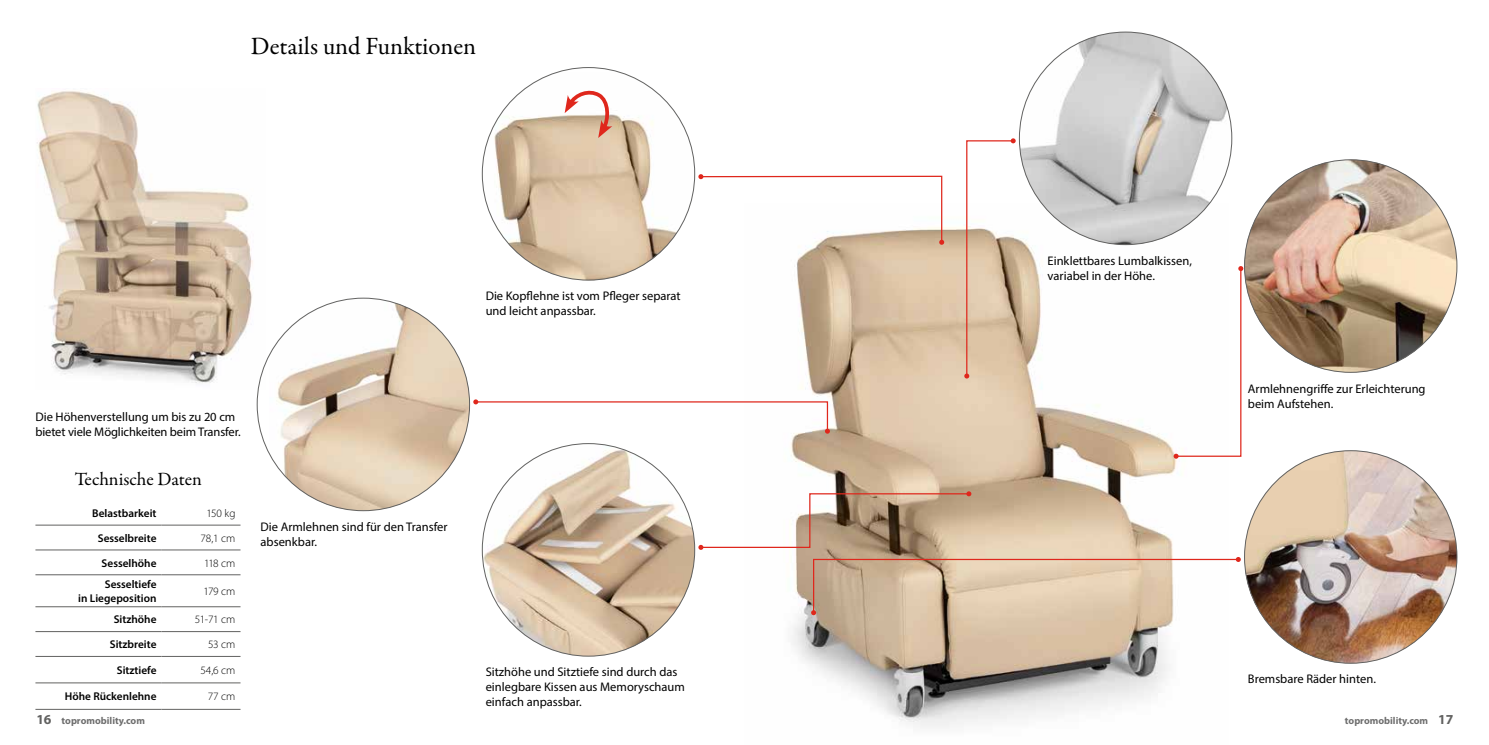
<style>
.page{position:relative;width:1489px;height:745px;background:#fff}
.page>*{position:absolute;margin:0;border:0;box-sizing:border-box;transform-origin:0 0}
.t1{font:25px "Garamond Premr Pro";color:#000}
.t2{font:18.75px "Garamond Premr Pro";color:#000}
.t3{font:12.5px/15px "Myriad Pro";color:#000}
.t4{font:600 11.25px/13.5px "Myriad Pro";color:#000;text-align:right}
.t5{font:300 11.25px "Myriad Pro";letter-spacing:-.005em;color:#000}
.t6{font:700 10px "Myriad Pro";color:#6e6e6e}
.s1{font-size:13.75px;color:#626261}
</style>
<div class="page">
<img style="left:790px;top:203px;width:421px;height:525px">
<img style="left:1019px;top:32px;width:212px;height:212px;border-radius:106px">
<img style="left:37px;top:91px;width:229px;height:298px">
<img style="left:269px;top:298px;width:200px;height:212px">
<img style="left:1244px;top:159px;width:212px;height:213px;border-radius:106px">
<img style="left:1244px;top:450px;width:212px;height:213px;border-radius:106px">
<img style="left:482px;top:443px;width:212px;height:213px;border-radius:106px">
<img style="left:482px;top:73px;width:212px;height:207px">
<svg style="left:564px;top:84px;width:48px;height:54px"></svg>
<svg style="left:964px;top:138px;width:51px;height:240px"></svg>
<svg style="left:698px;top:174px;width:246px;height:70px"></svg>
<svg style="left:473px;top:399px;width:357px;height:34px"></svg>
<svg style="left:698px;top:491px;width:273px;height:58px"></svg>
<svg style="left:1173px;top:266px;width:70px;height:192px"></svg>
<svg style="left:811px;top:556px;width:429px;height:58px;background:#ddc7b0"></svg>
<hr style="left:35px;top:524px;width:126px;height:1px;background:#626261">
<hr style="left:161px;top:524px;width:79px;height:1px;background:#626261">
<hr style="left:35px;top:549px;width:126px;height:1px;background:#626261">
<hr style="left:161px;top:549px;width:79px;height:1px;background:#626261">
<hr style="left:35px;top:574px;width:126px;height:1px;background:#626261">
<hr style="left:161px;top:574px;width:79px;height:1px;background:#626261">
<hr style="left:35px;top:606px;width:126px;height:1px;background:#626261">
<hr style="left:161px;top:606px;width:79px;height:1px;background:#626261">
<hr style="left:35px;top:631px;width:126px;height:1px;background:#626261">
<hr style="left:161px;top:631px;width:79px;height:1px;background:#626261">
<hr style="left:35px;top:655px;width:126px;height:1px;background:#626261">
<hr style="left:161px;top:655px;width:79px;height:1px;background:#626261">
<hr style="left:35px;top:682px;width:126px;height:1px;background:#626261">
<hr style="left:161px;top:682px;width:79px;height:1px;background:#626261">
<hr style="left:35px;top:708px;width:126px;height:1px;background:#626261">
<hr style="left:161px;top:708px;width:79px;height:1px;background:#626261">
<h1 class="t1" style="left:251px;top:31px;width:227px">Details und Funktionen</h1>
<p class="t3" style="left:35px;top:409px;width:207px">Die Höhenverstellung um bis zu 20 cm bietet viele Möglichkeiten beim Transfer.</p>
<h2 class="t2" style="left:75px;top:468px;width:128px">Technische Daten</h2>
<p class="t4" style="left:92px;top:505px;width:66px">Belastbarkeit</p>
<p class="t5" style="left:206px;top:506px;width:31px">150 kg</p>
<p class="t4" style="left:98px;top:530px;width:60px">Sesselbreite</p>
<p class="t5" style="left:200px;top:531px;width:36px">78,1 cm</p>
<p class="t4" style="left:102px;top:555px;width:56px">Sesselhöhe</p>
<p class="t5" style="left:204px;top:555px;width:33px">118 cm</p>
<p class="t4" style="left:78px;top:577px;width:80px">Sesseltiefe<br>in Liegeposition</p>
<p class="t5" style="left:203px;top:584px;width:34px">179 cm</p>
<p class="t4" style="left:114px;top:612px;width:44px">Sitzhöhe</p>
<p class="t5" style="left:195px;top:612px;width:42px">51-71 cm</p>
<p class="t4" style="left:110px;top:637px;width:48px">Sitzbreite</p>
<p class="t5" style="left:208px;top:637px;width:29px">53 cm</p>
<p class="t4" style="left:117px;top:662px;width:41px">Sitztiefe</p>
<p class="t5" style="left:200px;top:663px;width:37px">54,6 cm</p>
<p class="t4" style="left:65px;top:689px;width:93px">Höhe Rückenlehne</p>
<p class="t5" style="left:208px;top:689px;width:29px">77 cm</p>
<p class="t3" style="left:260px;top:518px;width:188px">Die Armlehnen sind für den Transfer absenkbar.</p>
<p class="t3" style="left:485px;top:288px;width:196px">Die Kopflehne ist vom Pfleger separat und leicht anpassbar.</p>
<p class="t3" style="left:485px;top:664px;width:201px">Sitzhöhe und Sitztiefe sind durch das einlegbare Kissen aus Memoryschaum einfach anpassbar.</p>
<p class="t3" style="left:1047px;top:253px;width:146px">Einklettbares Lumbalkissen, variabel in der Höhe.</p>
<p class="t3" style="left:1247px;top:380px;width:179px">Armlehnengriffe zur Erleichterung beim Aufstehen.</p>
<p class="t3" style="left:1247px;top:671px;width:129px">Bremsbare Räder hinten.</p>
<p class="t6" style="left:36px;top:713px;width:110px"><span class="s1">16</span> topromobility.com</p>
<p class="t6" style="left:1344px;top:713px;width:110px">topromobility.com <span class="s1">17</span></p>
</div>
